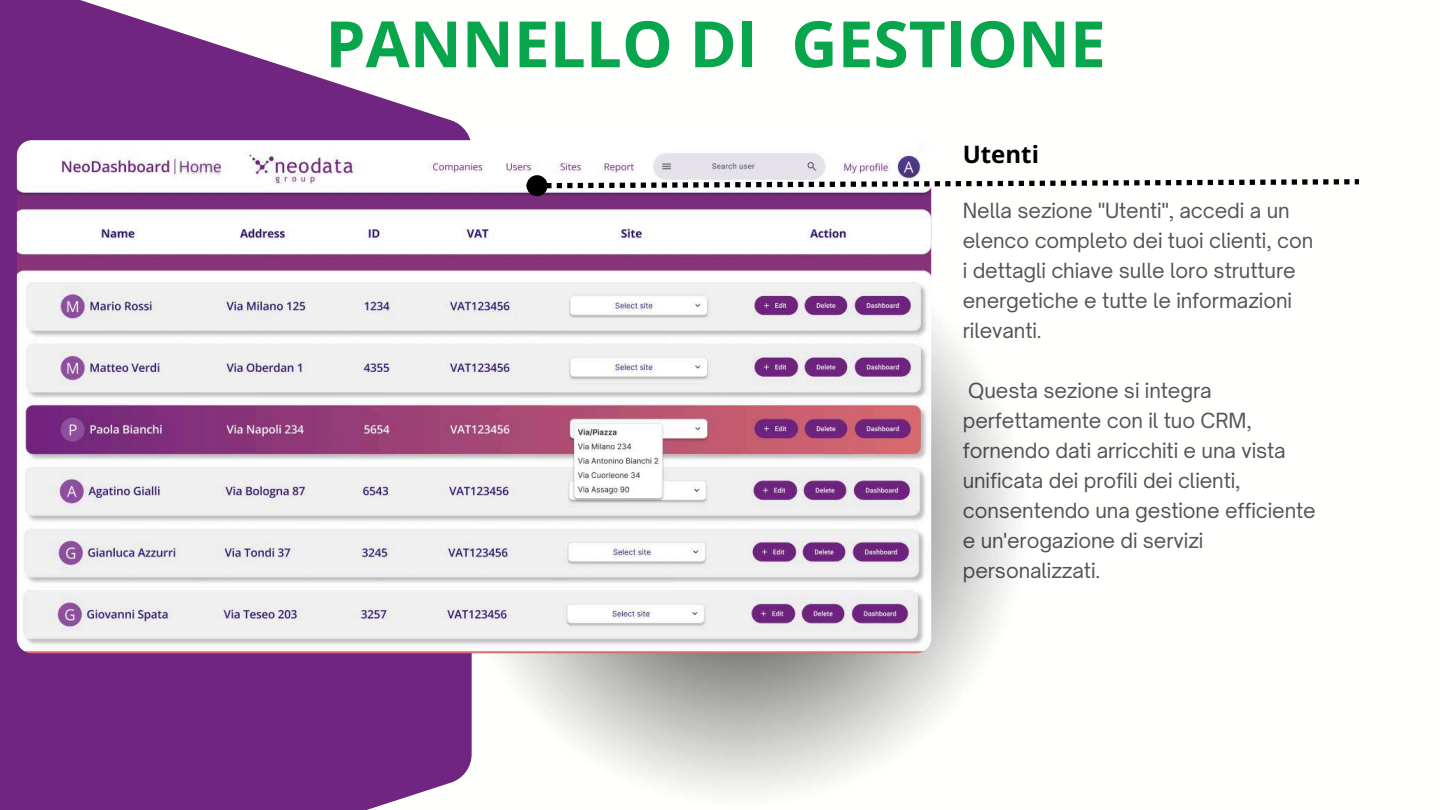
<style>
.page{position:relative;width:1440px;height:810px;background:#fff}
.page>*{position:absolute;margin:0;border:0;box-sizing:border-box;transform-origin:0 0}
.t1{font:700 64px "Open Sans";color:#08a54c}
.t2{font:700 24px "Open Sans";color:#000}
.t3{font:20px/30px "Open Sauce One";letter-spacing:-.005em;color:#545454}
</style>
<div class="page">
<svg style="left:0;top:0;width:471px;height:810px;fill:#702580"></svg>
<img style="left:17px;top:140px;width:914px;height:513px;border-radius:15px">
<svg style="left:546px;top:179px;width:813px;height:9px"></svg>
<div style="left:529px;top:178px;width:16px;height:16px;background:#000;border-radius:50%"></div>
<div style="left:527px;top:175px;width:21px;height:21px;border:5px solid #000;border-radius:50%"></div>
<h1 class="t1" style="left:325px;top:-1px;width:782px">PANNELLO DI GESTIONE</h1>
<p class="t2" style="left:963px;top:137px;width:78px">Utenti</p>
<p class="t3" style="left:963px;top:195px;width:352px">Nella sezione "Utenti", accedi a un elenco completo dei tuoi clienti, con i dettagli chiave sulle loro strutture energetiche e tutte le informazioni rilevanti.</p>
<p class="t3" style="left:963px;top:375px;width:355px">Questa sezione si integra perfettamente con il tuo CRM, fornendo dati arricchiti e una vista unificata dei profili dei clienti, consentendo una gestione efficiente e un'erogazione di servizi personalizzati.</p>
</div>
